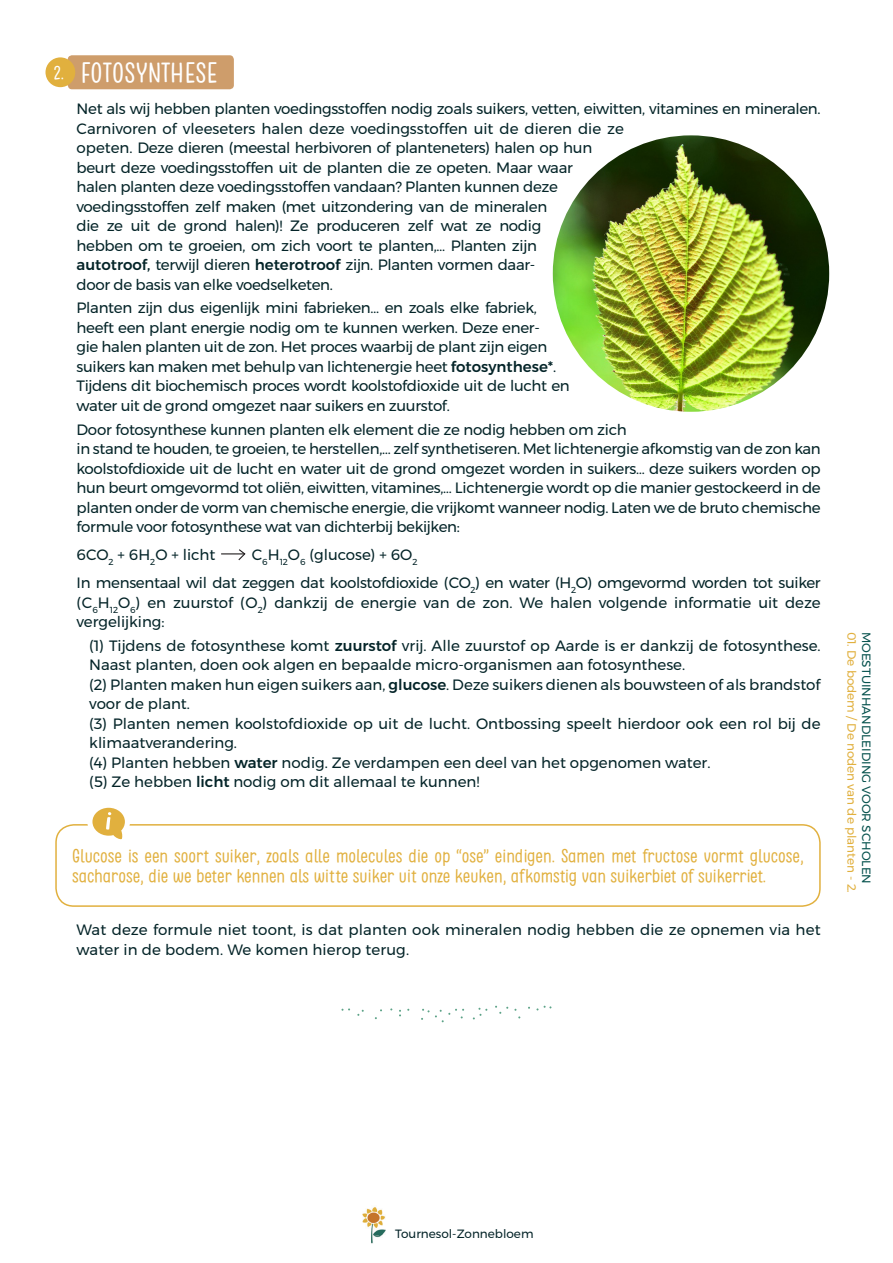
<style>
.page{position:relative;width:893px;height:1263px;background:#fff}
.page>*{position:absolute;margin:0;border:0;box-sizing:border-box;transform-origin:0 0}
.t1{font:27px "Clambake October Six";letter-spacing:.02em;color:#fff}
.table_des_matières{font:18px/19.5px "Clambake October Six";color:#e1b03e}
.t2{font:18px "Clambake October Six";color:#fff}
.table_des_matières-2{font:15px/19.5px "Montserrat";letter-spacing:-.02em;color:#042428}
.table_des_matières-3{font:15px/19.5px "Montserrat";color:#042428}
.table_des_matières-4{font:15px/19.5px "Montserrat";letter-spacing:.01em;color:#042428}
.t3{font:12px "Montserrat";color:#e1b03e}
.t4{font:12px "Montserrat";color:#08534f}
.t5{font:12px "Montserrat";color:#042428}
.s1{font-weight:500}
</style>
<div class="page">
<img style="left:362px;top:1207px;width:23px;height:36px">
<div style="left:68px;top:55px;width:166px;height:34px;background:#ce9d6b;border-radius:4px"></div>
<div style="left:45px;top:57px;width:30px;height:30px;background:#e1b03e;border-radius:50%"></div>
<div style="left:55px;top:824px;width:766px;height:83px;border:2px solid #e1b03e;border-radius:18px"></div>
<svg style="left:87px;top:807px;width:43px;height:33px"></svg>
<svg style="left:495px;top:1006px;width:13px;height:8px"></svg>
<svg style="left:341px;top:1008px;width:9px;height:3px"></svg>
<svg style="left:357px;top:1010px;width:7px;height:6px"></svg>
<svg style="left:473px;top:1008px;width:14px;height:11px"></svg>
<svg style="left:421px;top:1009px;width:43px;height:13px"></svg>
<img style="left:553px;top:135px;width:276px;height:277px;border-radius:138px">
<svg style="left:221px;top:549px;width:25px;height:12px"></svg>
<p class="t2" style="left:54px;top:62px;width:12px">2.</p>
<p class="t1" style="left:81px;top:57px;width:138px">FOTOSYNTHESE</p>
<p class="table_des_matières-2" style="left:77px;top:99px;width:746px">Net als wij hebben planten voedingsstoffen nodig zoals suikers, vetten, eiwitten, vitamines en mineralen.<br>Carnivoren of vleeseters halen deze voedingsstoffen uit de dieren die ze<br>opeten. Deze dieren (meestal herbivoren of planteneters) halen op hun<br>beurt deze voedingsstoffen uit de planten die ze opeten. Maar waar<br>halen planten deze voedingsstoffen vandaan? Planten kunnen deze<br>voedingsstoffen zelf maken (met uitzondering van de mineralen<br>die ze uit de grond halen)! Ze produceren zelf wat ze nodig<br>hebben om te groeien, om zich voort te planten,… Planten zijn<br><span class="s1">autotroof,</span> terwijl dieren <span class="s1">heterotroof</span> zijn. Planten vormen daar-<br>door de basis van elke voedselketen.</p>
<p class="table_des_matières-2" style="left:77px;top:298px;width:495px">Planten zijn dus eigenlijk mini fabrieken… en zoals elke fabriek, heeft een plant energie nodig om te kunnen werken. Deze ener-<br>gie halen planten uit de zon. Het proces waarbij de plant zijn eigen suikers kan maken met behulp van lichtenergie heet <span class="s1">fotosynthese*</span>.<br>Tijdens dit biochemisch proces wordt koolstofdioxide uit de lucht en water uit de grond omgezet naar suikers en zuurstof.</p>
<p class="table_des_matières-2" style="left:77px;top:419px;width:746px">Door fotosynthese kunnen planten elk element die ze nodig hebben om zich<br>in stand te houden, te groeien, te herstellen,… zelf synthetiseren. Met lichtenergie afkomstig van de zon kan koolstofdioxide uit de lucht en water uit de grond omgezet worden in suikers… deze suikers worden op hun beurt omgevormd tot oliën, eiwitten, vitamines,… Lichtenergie wordt op die manier gestockeerd in de planten onder de vorm van chemische energie, die vrijkomt wanneer nodig. Laten we de bruto chemische formule voor fotosynthese wat van dichterbij bekijken:</p>
<p class="table_des_matières-3" style="left:77px;top:545px;width:141px">6CO<sub>2</sub> + 6H<sub>2</sub>O + licht</p>
<p class="table_des_matières-3" style="left:252px;top:545px;width:167px">C<sub>6</sub>H<sub>12</sub>O<sub>6</sub> (glucose) + 6O<sub>2</sub></p>
<p class="table_des_matières-2" style="left:77px;top:573px;width:746px;text-align:justify">In mensentaal wil dat zeggen dat koolstofdioxide (CO<sub>2</sub>) en water (H<sub>2</sub>O) omgevormd worden tot suiker (C<sub>6</sub>H<sub>12</sub>O<sub>6</sub>) en zuurstof (O<sub>2</sub>) dankzij de energie van de zon. We halen volgende informatie uit deze vergelijking:</p>
<p class="table_des_matières-3" style="left:89px;top:636px;width:733px">(1) Tijdens de fotosynthese komt <span class="s1">zuurstof</span> vrij. Alle zuurstof op Aarde is er dankzij de fotosynthese.<br>Naast planten, doen ook algen en bepaalde micro-organismen aan fotosynthese.</p>
<p class="table_des_matières-3" style="left:89px;top:675px;width:733px">(2) Planten maken hun eigen suikers aan, <span class="s1">glucose</span>. Deze suikers dienen als bouwsteen of als brandstof voor de plant.</p>
<p class="table_des_matières-3" style="left:89px;top:714px;width:733px">(3) Planten nemen koolstofdioxide op uit de lucht. Ontbossing speelt hierdoor ook een rol bij de klimaatverandering.</p>
<p class="table_des_matières-3" style="left:89px;top:753px;width:623px">(4) Planten hebben <span class="s1">water</span> nodig. Ze verdampen een deel van het opgenomen water.</p>
<p class="table_des_matières-3" style="left:89px;top:772px;width:392px">(5) Ze hebben <span class="s1">licht</span> nodig om dit allemaal te kunnen!</p>
<p class="table_des_matières" style="left:72px;top:846px;width:733px">Glucose is een soort suiker, zoals alle molecules die op “ose” eindigen. Samen met fructose vormt glucose, sacharose, die we beter kennen als witte suiker uit onze keuken, afkomstig van suikerbiet of suikerriet.</p>
<p class="table_des_matières-4" style="left:77px;top:920px;width:746px">Wat deze formule niet toont, is dat planten ook mineralen nodig hebben die ze opnemen via het water in de bodem. We komen hierop terug.</p>
<p class="t3" style="left:861px;top:631px;width:263px;rotate:90deg">01. De bodem / De noden van de planten - 2.</p>
<p class="t4" style="left:876px;top:631px;width:254px;rotate:90deg">MOESTUINHANDLEIDING VOOR SCHOLEN</p>
<p class="t5" style="left:395px;top:1225px;width:140px">Tournesol-Zonnebloem</p>
</div>
